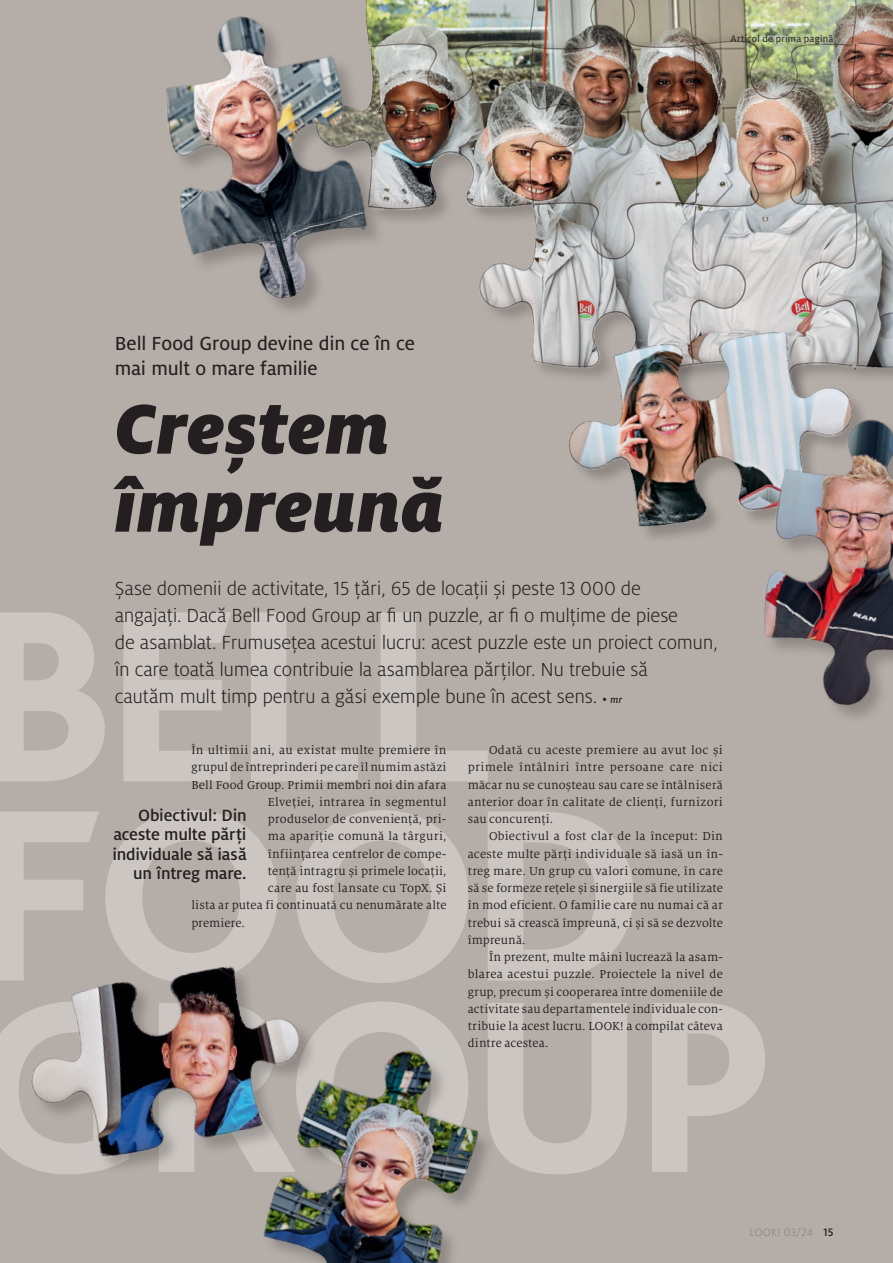
<style>
.page{position:relative;width:893px;height:1263px;background:#b5aea8}
.page>*{position:absolute;margin:0;border:0;box-sizing:border-box;transform-origin:0 0}
.t1{font:italic 900 78px/78px "Milo Pro";letter-spacing:.005em;color:#231f20}
.t2{font:300 21px/27px "Milo Pro";letter-spacing:-.01em;color:#231f20}
.t3{font:21px/25.5px "Milo Pro Text";letter-spacing:-.01em;color:#231f20}
.t4{font:500 18px/19.5px "Milo Pro";letter-spacing:-.01em;color:#231f20;text-align:right}
.t5{font:12.75px/17.2px "Milo Serif Pro";letter-spacing:.015em;color:#231f20;text-align:justify}
.t6{font:300 12px "Milo Pro";letter-spacing:.01em;color:#808285}
.t7{font:10.5px "Milo Pro";letter-spacing:.02em;color:#231f20}
.s1{font-family:"Milo Serif Pro";font-weight:400;font-size:12.75px}
.s2{font-family:"Milo Serif Pro";font-weight:500;font-style:italic;font-size:10.5px}
.s3{font-weight:500;color:#231f20}
</style>
<div class="page">
<svg style="left:0;top:612px;width:765px;height:562px"></svg>
<img style="left:394px;top:0;width:499px;height:378px">
<img style="left:10px;top:934px;width:328px;height:240px">
<img style="left:234px;top:1012px;width:280px;height:251px">
<img style="left:521px;top:299px;width:371px;height:239px">
<img style="left:738px;top:401px;width:155px;height:332px">
<img style="left:166px;top:0;width:228px;height:311px">
<p class="t7" style="left:731px;top:33px;width:104px">Articol de prima pagină</p>
<h2 class="t3" style="left:115px;top:331px;width:302px">Bell Food Group devine din ce în ce mai mult o mare familie</h2>
<h1 class="t1" style="left:115px;top:389px;width:331px">Creștem împreună</h1>
<p class="t2" style="left:115px;top:575px;width:604px">Șase domenii de activitate, 15 țări, 65 de locații și peste 13 000 de<br>angajați. Dacă Bell Food Group ar fi un puzzle, ar fi o mulțime de piese<br>de asamblat. Frumusețea acestui lucru: acest puzzle este un proiect comun, în care toată lumea contribuie la asamblarea părților. Nu trebuie să<br>cautăm mult timp pentru a găsi exemple bune în acest sens. <span class="s1">•</span> <span class="s2">mr</span></p>
<p class="t5" style="left:191px;top:741px;width:257px">În ultimii ani, au existat multe premiere în</p>
<p class="t5" style="left:191px;top:759px;width:257px">grupul de întreprinderi pe care îl numim astăzi</p>
<p class="t5" style="left:191px;top:776px;width:257px">Bell Food Group. Primii membri noi din afara</p>
<p class="t5" style="left:268px;top:793px;width:180px">Elveției, intrarea în segmentul</p>
<p class="t5" style="left:268px;top:810px;width:180px">produselor de conveniență, pri-</p>
<p class="t5" style="left:268px;top:828px;width:180px">ma apariție comună la târguri,</p>
<p class="t5" style="left:268px;top:845px;width:180px">înființarea centrelor de compe-</p>
<p class="t5" style="left:268px;top:862px;width:180px">tență intragru și primele locații,</p>
<p class="t5" style="left:268px;top:879px;width:180px">care au fost lansate cu TopX. Și</p>
<p class="t5" style="left:191px;top:897px;width:257px">lista ar putea fi continuată cu nenumărate alte</p>
<p class="t5" style="left:191px;top:914px;width:55px">premiere.</p>
<p class="t5" style="left:468px;top:741px;width:257px;text-indent:21px">Odată cu aceste premiere au avut loc și primele întâlniri între persoane care nici măcar nu se cunoșteau sau care se întâlniseră anterior doar în calitate de clienți, furnizori sau concurenți.</p>
<p class="t5" style="left:468px;top:828px;width:257px;text-indent:21px">Obiectivul a fost clar de la început: Din aceste multe părți individuale să iasă un în&shy;treg mare. Un grup cu valori comune, în care să se formeze rețele și sinergiile să fie utilizate în mod eficient. O familie care nu numai că ar trebui să crească împreună, ci și să se dezvolte împreună.</p>
<p class="t5" style="left:468px;top:948px;width:257px;text-indent:21px">În prezent, multe mâini lucrează la asam&shy;blarea acestui puzzle. Proiectele la nivel de grup, precum și cooperarea între domeniile de activitate sau departamentele individuale con&shy;tribuie la acest lucru. LOOK! a compilat câteva dintre acestea.</p>
<h3 class="t4" style="left:112px;top:805px;width:136px">Obiectivul: Din aceste multe părți individuale să iasă un întreg mare.</h3>
<p class="t6" style="left:750px;top:1226px;width:85px">LOOK! 03/24 <span class="s3">15</span></p>
</div>
